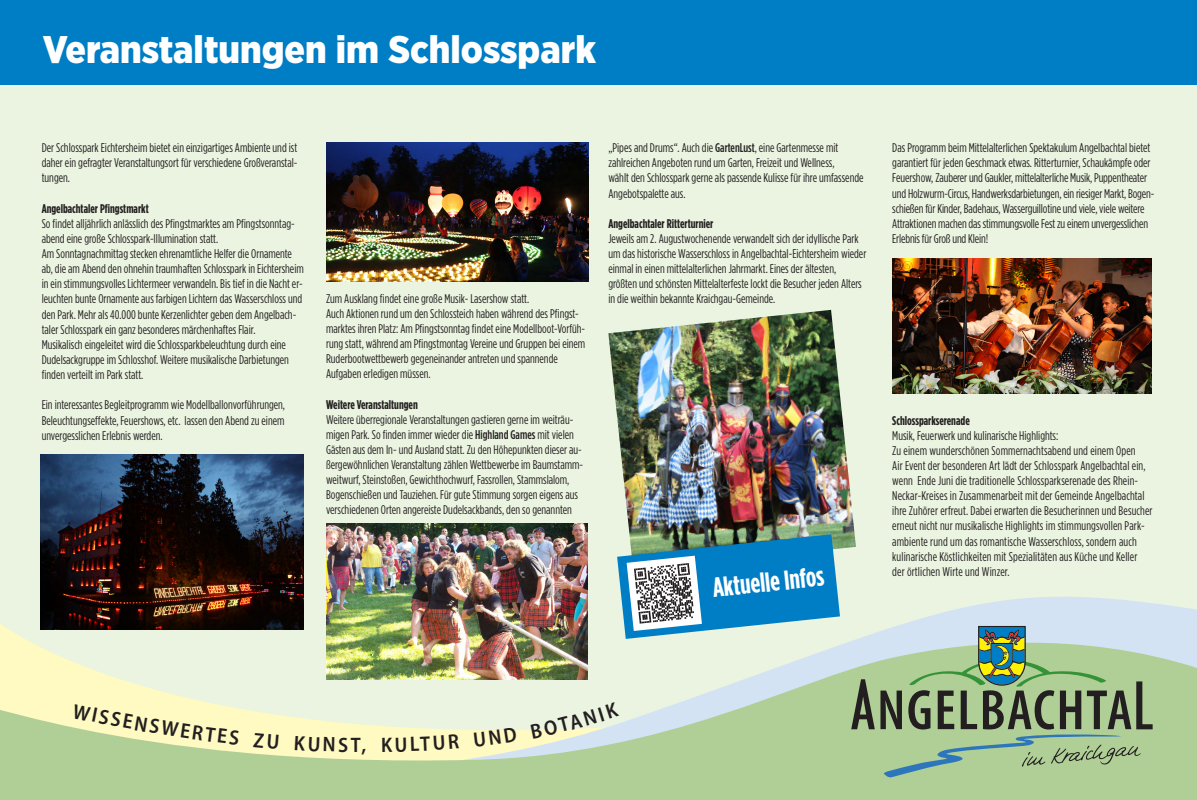
<style>
.page{position:relative;width:1197px;height:800px;background:#fff}
.page>*{position:absolute;margin:0;border:0;box-sizing:border-box;transform-origin:0 0}
.t1{font:900 38.5px "Gotham Narrow";color:#fff}
.t2{font:700 27.47px "Gotham Condensed";color:#fff}
.t3{font:600 semi-condensed 21px "Myriad Pro";color:#231f20}
.t4{font:12.6px/15.1px "Gotham Condensed";color:#231f20}
.t5{font:700 12.6px "Gotham Condensed";color:#231f20}
.s1{font-weight:500}
</style>
<div class="page">
<div style="left:0;top:3px;width:1197px;height:794px;background:#eaf4e0"></div>
<svg style="left:0;top:572px;width:1197px;height:59px"></svg>
<div style="left:0;top:0;width:1197px;height:84px;background:#007ec5"></div>
<svg style="left:0;top:631px;width:1197px;height:169px;fill:#b0cf97"></svg>
<svg style="left:851px;top:679px;width:23px;height:50px"></svg>
<svg style="left:880px;top:626px;width:272px;height:152px;background:#99b490"></svg>
<img style="left:327px;top:523px;width:261px;height:156px">
<img style="left:608px;top:310px;width:248px;height:239px">
<img style="left:892px;top:258px;width:259px;height:135px">
<img style="left:41px;top:454px;width:263px;height:175px">
<img style="left:326px;top:142px;width:262px;height:139px">
<svg style="left:617px;top:534px;width:223px;height:105px;background:#509bbc"></svg>
<svg style="left:72px;top:703px;width:167px;height:42px;background:#f5f4bc"></svg>
<svg style="left:253px;top:732px;width:25px;height:17px"></svg>
<svg style="left:295px;top:736px;width:52px;height:16px"></svg>
<div style="left:362px;top:734px;width:97px;height:20px;background:#fffac1"></div>
<svg style="left:474px;top:727px;width:43px;height:20px"></svg>
<svg style="left:531px;top:702px;width:88px;height:36px"></svg>
<h1 class="t1" style="left:43px;top:24px;width:555px">Veranstaltungen im Schlosspark</h1>
<p class="t4" style="left:42px;top:140px;width:257px;text-align:justify">Der Schlosspark Eichtersheim bietet ein einzigartiges Ambiente und ist daher ein gefragter Veranstaltungsort für verschiedene Großveranstal&shy;tungen.</p>
<p class="t5" style="left:42px;top:201px;width:109px">Angelbachtaler Pfingstmarkt</p>
<p class="t4" style="left:42px;top:216px;width:264px">So findet alljährlich anlässlich des Pfingstmarktes am Pfingstsonntag&shy;abend eine große Schlosspark-Illumination statt.<br>Am Sonntagnachmittag stecken ehrenamtliche Helfer die Ornamente ab, die am Abend den ohnehin traumhaften Schlosspark in Eichtersheim in ein stimmungsvolles Lichtermeer verwandeln. Bis tief in die Nacht er&shy;leuchten bunte Ornamente aus farbigen Lichtern das Wasserschloss und den Park. Mehr als 40.000 bunte Kerzenlichter geben dem Angelbach&shy;taler Schlosspark ein ganz besonderes märchenhaftes Flair.<br>Musikalisch eingeleitet wird die Schlossparkbeleuchtung durch eine Dudelsackgruppe im Schlosshof. Weitere musikalische Darbietungen finden verteilt im Park statt.</p>
<p class="t4" style="left:42px;top:397px;width:245px;text-align:justify">Ein interessantes Begleitprogramm wie Modellballonvorführungen, Beleuchtungseffekte, Feuershows, etc. lassen den Abend zu einem unvergesslichen Erlebnis werden.</p>
<p class="t4" style="left:326px;top:290px;width:261px">Zum Ausklang findet eine große Musik- Lasershow statt.<br>Auch Aktionen rund um den Schlossteich haben während des Pfingst&shy;marktes ihren Platz: Am Pfingstsonntag findet eine Modellboot-Vorfüh&shy;rung statt, während am Pfingstmontag Vereine und Gruppen bei einem Ruderbootwettbewerb gegeneinander antreten und spannende Aufgaben erledigen müssen.</p>
<p class="t5" style="left:326px;top:397px;width:93px">Weitere Veranstaltungen</p>
<p class="t4" style="left:326px;top:411px;width:259px">Weitere überregionale Veranstaltungen gastieren gerne im weiträu&shy;migen Park. So finden immer wieder die <span class="s1">Highland Games</span> mit vielen Gästen aus dem In- und Ausland statt. Zu den Höhepunkten dieser au&shy;ßergewöhnlichen Veranstaltung zählen Wettbewerbe im Baumstamm&shy;weitwurf, Steinstoßen, Gewichthochwurf, Fassrollen, Stammslalom, Bogenschießen und Tauziehen. Für gute Stimmung sorgen eigens aus verschiedenen Orten angereiste Dudelsackbands, den so genannten</p>
<p class="t4" style="left:608px;top:140px;width:257px">„Pipes and Drums“. Auch die <span class="s1">GartenLust</span>, eine Gartenmesse mit zahlreichen Angeboten rund um Garten, Freizeit und Wellness,<br>wählt den Schlosspark gerne als passende Kulisse für ihre umfassende Angebotspalette aus.</p>
<p class="t5" style="left:608px;top:216px;width:106px">Angelbachtaler Ritterturnier</p>
<p class="t4" style="left:608px;top:231px;width:259px">Jeweils am 2. Augustwochenende verwandelt sich der idyllische Park um das historische Wasserschloss in Angelbachtal-Eichtersheim wieder einmal in einen mittelalterlichen Jahrmarkt. Eines der ältesten, größten und schönsten Mittelalterfeste lockt die Besucher jeden Alters in die weithin bekannte Kraichgau-Gemeinde.</p>
<h2 class="t2" style="left:711px;top:571px;width:113px;rotate:-6deg">Aktuelle Infos</h2>
<p class="t4" style="left:892px;top:140px;width:263px">Das Programm beim Mittelalterlichen Spektakulum Angelbachtal bietet garantiert für jeden Geschmack etwas. Ritterturnier, Schaukämpfe oder Feuershow, Zauberer und Gaukler, mittelalterliche Musik, Puppentheater und Holzwurm-Circus, Handwerksdarbietungen, ein riesiger Markt, Bogen&shy;schießen für Kinder, Badehaus, Wasserguillotine und viele, viele weitere Attraktionen machen das stimmungsvolle Fest zu einem unvergesslichen Erlebnis für Groß und Klein!</p>
<p class="t5" style="left:892px;top:413px;width:79px">Schlossparkserenade</p>
<p class="t4" style="left:892px;top:427px;width:262px">Musik, Feuerwerk und kulinarische Highlights:<br>Zu einem wunderschönen Sommernachtsabend und einem Open<br>Air Event der besonderen Art lädt der Schlosspark Angelbachtal ein, wenn Ende Juni die traditionelle Schlossparkserenade des Rhein-Neckar-Kreises in Zusammenarbeit mit der Gemeinde Angelbachtal ihre Zuhörer erfreut. Dabei erwarten die Besucherinnen und Besucher erneut nicht nur musikalische Highlights im stimmungsvollen Park&shy;ambiente rund um das romantische Wasserschloss, sondern auch kulinarische Köstlichkeiten mit Spezialitäten aus Küche und Keller der örtlichen Wirte und Winzer.</p>
<h3 class="t3" style="left:351px;top:733px;width:12px">T</h3>
</div>
